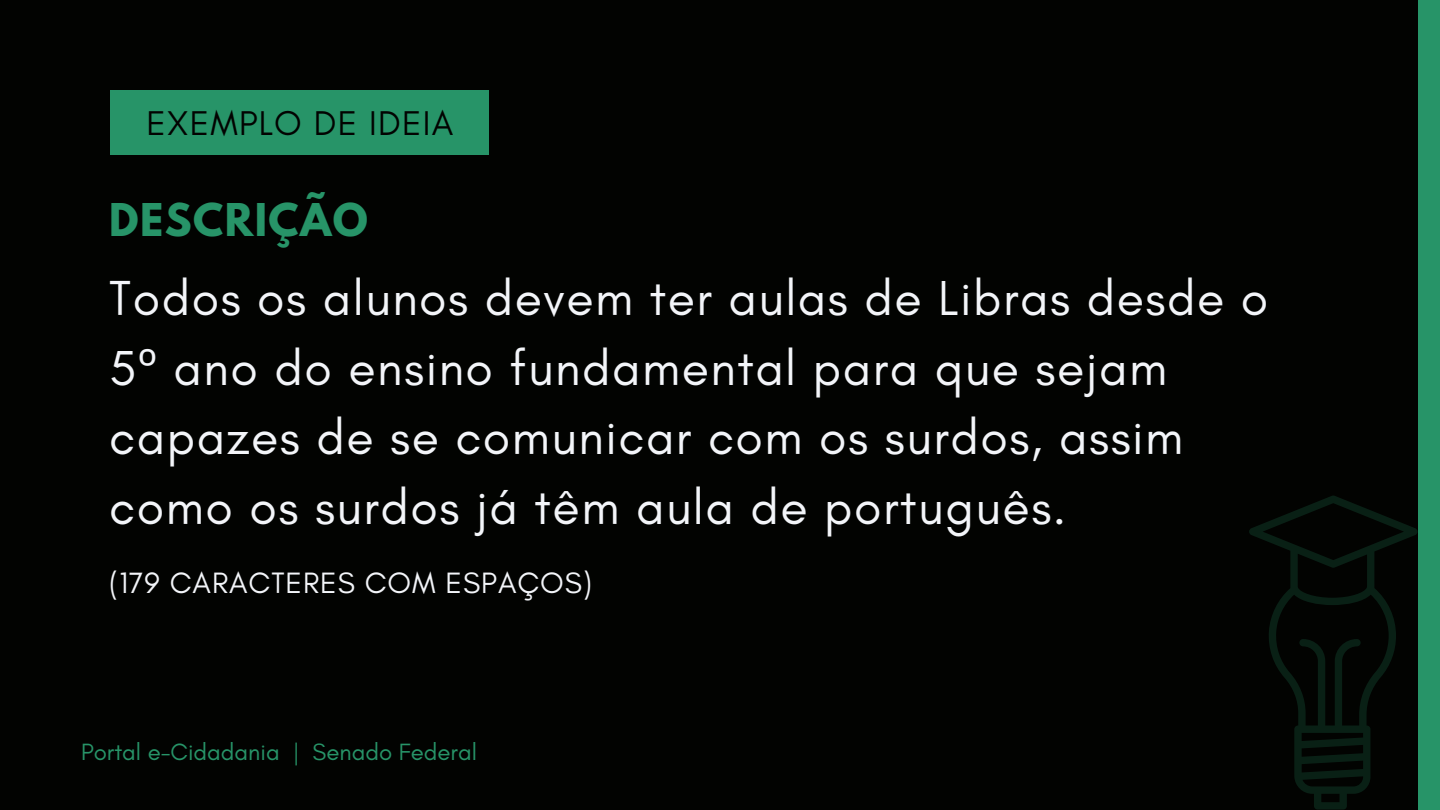
<style>
.page{position:relative;width:1440px;height:810px;background:#020301}
.page>*{position:absolute;margin:0;border:0;box-sizing:border-box;transform-origin:0 0}
.t1{font:50px/69.8px "Glacial Indifference";letter-spacing:.03em;color:#f3f5f9}
.t2{font:700 40px "League Spartan";letter-spacing:.035em;color:#279468}
.t3{font:35px "Glacial Indifference";letter-spacing:.035em;color:#020301}
.t4{font:30px "Glacial Indifference";letter-spacing:.03em;color:#f3f5f9}
.t5{font:24px "Glacial Indifference";color:#279468}
.s1{font-family:"Noto Sans"}
</style>
<div class="page">
<div style="left:1418px;top:0;width:22px;height:810px;background:#279468"></div>
<div style="left:111px;top:91px;width:378px;height:64px;background:#279468"></div>
<svg style="left:1249px;top:495px;width:169px;height:315px"></svg>
<h1 class="t3" style="left:147px;top:102px;width:308px">EXEMPLO DE IDEIA</h1>
<h2 class="t2" style="left:109px;top:200px;width:260px">DESCRIÇÃO</h2>
<h3 class="t1" style="left:109px;top:262px;width:1161px">Todos os alunos devem ter aulas de Libras desde o 5<span class="s1">º</span> ano do ensino fundamental para que sejam capazes de se comunicar com os surdos, assim como os surdos já têm aula de português.</h3>
<p class="t4" style="left:109px;top:564px;width:484px">(179 CARACTERES COM ESPAÇOS)</p>
<h4 class="t5" style="left:81px;top:738px;width:397px">Portal e-Cidadania | Senado Federal</h4>
</div>
